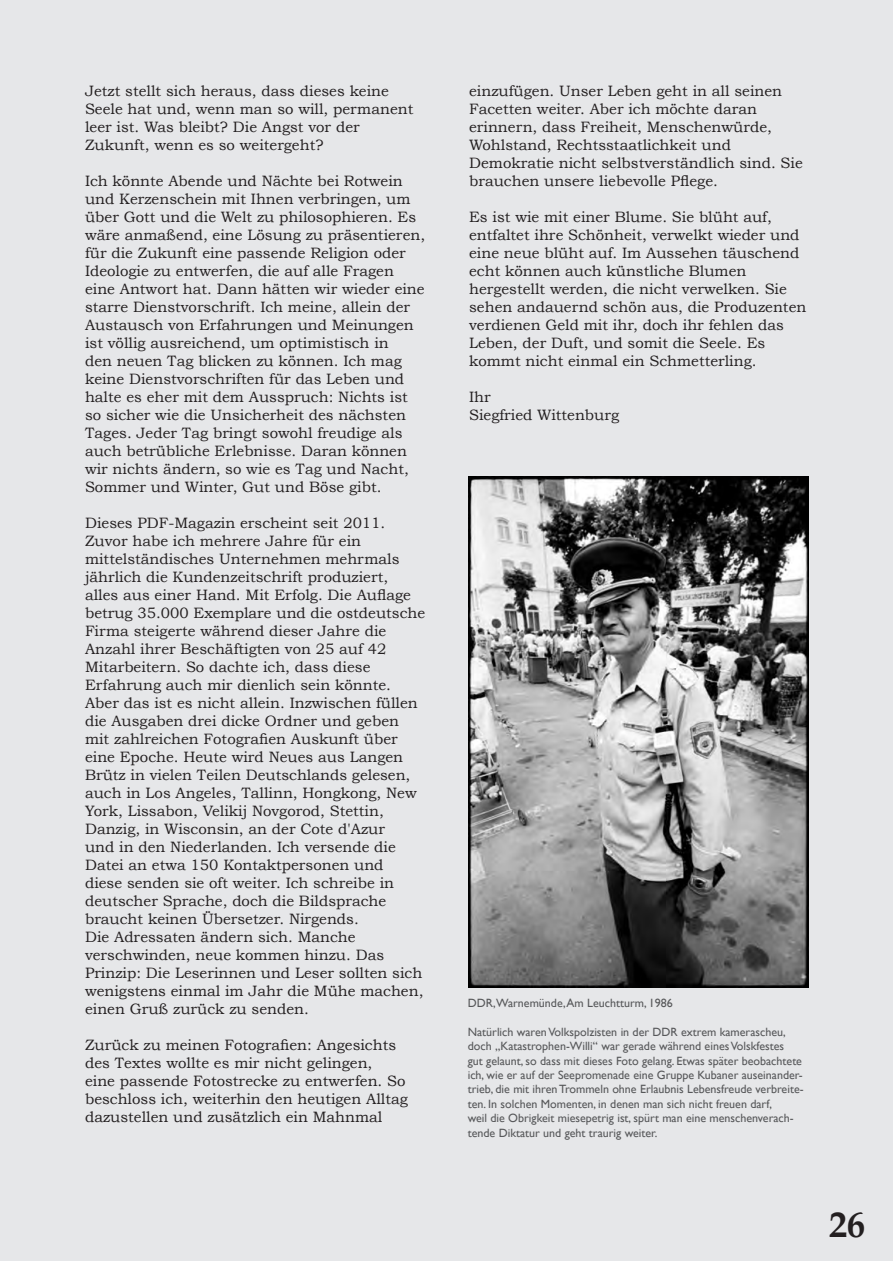
<style>
.page{position:relative;width:893px;height:1263px;background:#fff}
.page>*{position:absolute;margin:0;border:0;box-sizing:border-box;transform-origin:0 0}
.t1{font:700 36px "Book Antiqua";color:#231f20}
.t2{font:15px/18px "Bookman Old Style";color:#231f20}
.t3{font:12px/14.4px "Gill Sans";color:#57585a}
</style>
<div class="page">
<div style="left:0;top:0;width:893px;height:1261px;background:#e6e7e9"></div>
<img style="left:469px;top:476px;width:339px;height:512px">
<p class="t2" style="left:85px;top:82px;width:330px">Jetzt stellt sich heraus, dass dieses keine Seele hat und, wenn man so will, permanent leer ist. Was bleibt? Die Angst vor der Zukunft, wenn es so weitergeht?</p>
<p class="t2" style="left:85px;top:172px;width:342px">Ich könnte Abende und Nächte bei Rotwein und Kerzenschein mit Ihnen verbringen, um über Gott und die Welt zu philosophieren. Es wäre anmaßend, eine Lösung zu präsentieren, für die Zukunft eine passende Religion oder Ideologie zu entwerfen, die auf alle Fragen eine Antwort hat. Dann hätten wir wieder eine starre Dienstvorschrift. Ich meine, allein der Austausch von Erfahrungen und Meinungen ist völlig ausreichend, um optimistisch in<br>den neuen Tag blicken zu können. Ich mag keine Dienstvorschriften für das Leben und halte es eher mit dem Ausspruch: Nichts ist so sicher wie die Unsicherheit des nächsten Tages. Jeder Tag bringt sowohl freudige als auch betrübliche Erlebnisse. Daran können wir nichts ändern, so wie es Tag und Nacht, Sommer und Winter, Gut und Böse gibt.</p>
<p class="t2" style="left:85px;top:514px;width:342px">Dieses PDF-Magazin erscheint seit 2011.<br>Zuvor habe ich mehrere Jahre für ein mittelständisches Unternehmen mehrmals jährlich die Kundenzeitschrift produziert, alles aus einer Hand. Mit Erfolg. Die Auflage betrug 35.000 Exemplare und die ostdeutsche Firma steigerte während dieser Jahre die Anzahl ihrer Beschäftigten von 25 auf 42<br>Mitarbeitern. So dachte ich, dass diese Erfahrung auch mir dienlich sein könnte.<br>Aber das ist es nicht allein. Inzwischen füllen die Ausgaben drei dicke Ordner und geben mit zahlreichen Fotografien Auskunft über eine Epoche. Heute wird Neues aus Langen Brütz in vielen Teilen Deutschlands gelesen, auch in Los Angeles, Tallinn, Hongkong, New York, Lissabon, Velikij Novgorod, Stettin, Danzig, in Wisconsin, an der Cote d'Azur<br>und in den Niederlanden. Ich versende die Datei an etwa 150 Kontaktpersonen und<br>diese senden sie oft weiter. Ich schreibe in deutscher Sprache, doch die Bildsprache braucht keinen Übersetzer. Nirgends.<br>Die Adressaten ändern sich. Manche verschwinden, neue kommen hinzu. Das Prinzip: Die Leserinnen und Leser sollten sich wenigstens einmal im Jahr die Mühe machen, einen Gruß zurück zu senden.</p>
<p class="t2" style="left:85px;top:1036px;width:324px">Zurück zu meinen Fotografien: Angesichts des Textes wollte es mir nicht gelingen,<br>eine passende Fotostrecke zu entwerfen. So beschloss ich, weiterhin den heutigen Alltag dazustellen und zusätzlich ein Mahnmal</p>
<p class="t2" style="left:469px;top:82px;width:335px">einzufügen. Unser Leben geht in all seinen Facetten weiter. Aber ich möchte daran erinnern, dass Freiheit, Menschenwürde, Wohlstand, Rechtsstaatlichkeit und Demokratie nicht selbstverständlich sind. Sie brauchen unsere liebevolle Pflege.</p>
<p class="t2" style="left:469px;top:208px;width:339px">Es ist wie mit einer Blume. Sie blüht auf, entfaltet ihre Schönheit, verwelkt wieder und eine neue blüht auf. Im Aussehen täuschend echt können auch künstliche Blumen hergestellt werden, die nicht verwelken. Sie sehen andauernd schön aus, die Produzenten verdienen Geld mit ihr, doch ihr fehlen das Leben, der Duft, und somit die Seele. Es kommt nicht einmal ein Schmetterling.</p>
<p class="t2" style="left:469px;top:388px;width:151px">Ihr<br>Siegfried Wittenburg</p>
<p class="t3" style="left:468px;top:996px;width:207px">DDR,Warnemünde, Am Leuchtturm, 1986</p>
<p class="t3" style="left:468px;top:1024px;width:337px">Natürlich waren Volkspolzisten in der DDR extrem kamerascheu, doch „Katastrophen-Willi“ war gerade während eines Volskfestes<br>gut gelaunt, so dass mit dieses Foto gelang. Etwas später beobachtete ich, wie er auf der Seepromenade eine Gruppe Kubaner auseinander&shy;trieb, die mit ihren Trommeln ohne Erlaubnis Lebensfreude verbreite&shy;ten. In solchen Momenten, in denen man sich nicht freuen darf,<br>weil die Obrigkeit miesepetrig ist, spürt man eine menschenverach&shy;tende Diktatur und geht traurig weiter.</p>
<h1 class="t1" style="left:829px;top:1204px;width:37px">26</h1>
</div>
